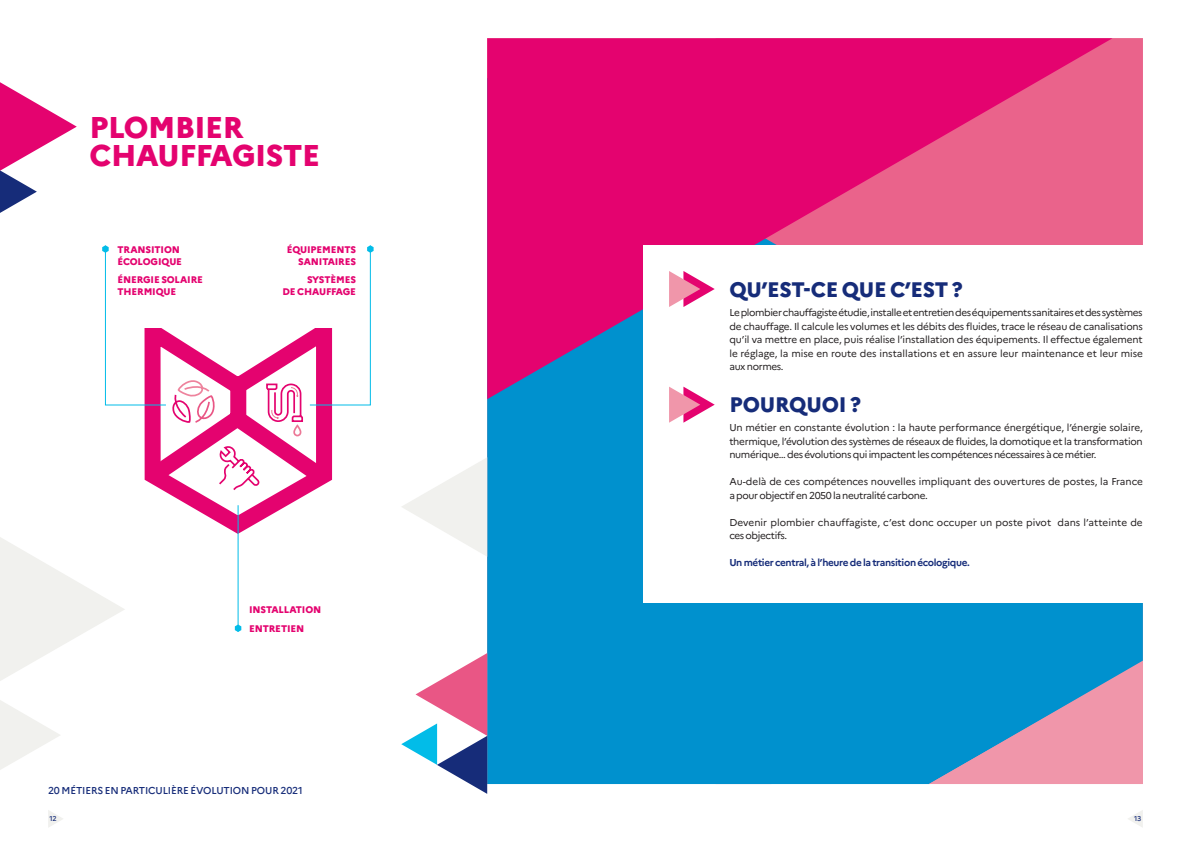
<style>
.page{position:relative;width:1191px;height:842px;background:#fff}
.page>*{position:absolute;margin:0;border:0;box-sizing:border-box;transform-origin:0 0}
.t1{font:800 30px/28.4px "Marianne";letter-spacing:-.015em;color:#e4036f}
.t2{font:800 21px "Marianne";letter-spacing:-.015em;color:#162c79}
.t3{font:10px/13.5px "Marianne";letter-spacing:-.005em;color:#231f20;text-align:justify}
.t4{font:700 10px "Marianne";letter-spacing:-.035em;color:#162c79}
.t5{font:500 10px "Marianne";letter-spacing:-.015em;color:#162c79}
.t6{font:800 9.6px/12px "Marianne";letter-spacing:-.015em;color:#e4036f}
.t7{font:500 7px "Marianne";color:#162c79}
</style>
<div class="page">
<div style="left:487px;top:78px;width:655px;height:706px;background:#0091ce"></div>
<svg style="left:487px;top:38px;width:625px;height:361px;background:#da207a"></svg>
<svg style="left:928px;top:662px;width:214px;height:122px;background:#7793bc"></svg>
<svg style="left:48px;top:810px;width:15px;height:17px"></svg>
<svg style="left:1128px;top:811px;width:14px;height:16px"></svg>
<svg style="left:401px;top:653px;width:86px;height:141px"></svg>
<svg style="left:179px;top:500px;width:118px;height:43px"></svg>
<hr style="left:238px;top:505px;width:1px;height:127px;background:#02bce8">
<svg style="left:235px;top:624px;width:6px;height:8px"></svg>
<svg style="left:102px;top:245px;width:271px;height:255px"></svg>
<div style="left:643px;top:245px;width:548px;height:358px;background:#fff"></div>
<svg style="left:669px;top:271px;width:45px;height:36px"></svg>
<svg style="left:669px;top:387px;width:45px;height:36px"></svg>
<svg style="left:402px;top:458px;width:85px;height:98px"></svg>
<svg style="left:0;top:82px;width:77px;height:131px"></svg>
<svg style="left:0;top:537px;width:125px;height:144px"></svg>
<svg style="left:0;top:700px;width:60px;height:70px"></svg>
<h1 class="t1" style="left:90px;top:113px;width:232px">PLOMBIER<br>CHAUFFAGISTE</h1>
<p class="t6" style="left:117px;top:243px;width:66px">TRANSITION<br>ÉCOLOGIQUE</p>
<p class="t6" style="left:117px;top:274px;width:87px">ÉNERGIE SOLAIRE<br>THERMIQUE</p>
<p class="t6" style="left:287px;top:243px;width:71px;text-align:right">ÉQUIPEMENTS<br>SANITAIRES</p>
<p class="t6" style="left:282px;top:274px;width:75px;text-align:right">SYSTÈMES<br>DE CHAUFFAGE</p>
<h2 class="t2" style="left:729px;top:277px;width:235px">QU’EST-CE QUE C’EST ?</h2>
<p class="t3" style="left:729px;top:306px;width:415px">Le plombier chauffagiste étudie, installe et entretien des équipements sanitaires et des systèmes de chauffage. Il calcule les volumes et les débits des fluides, trace le réseau de canalisations qu’il va mettre en place, puis réalise l’installation des équipements. Il effectue également le réglage, la mise en route des installations et en assure leur maintenance et leur mise aux normes.</p>
<h2 class="t2" style="left:729px;top:392px;width:133px">POURQUOI ?</h2>
<p class="t3" style="left:729px;top:421px;width:415px">Un métier en constante évolution : la haute performance énergétique, l’énergie solaire, thermique, l’évolution des systèmes de réseaux de fluides, la domotique et la transformation numérique… des évolutions qui impactent les compétences nécessaires à ce métier.</p>
<p class="t3" style="left:729px;top:475px;width:415px">Au-delà de ces compétences nouvelles impliquant des ouvertures de postes, la France a pour objectif en 2050 la neutralité carbone.</p>
<p class="t3" style="left:729px;top:515px;width:415px">Devenir plombier chauffagiste, c’est donc occuper un poste pivot dans l’atteinte de ces objectifs.</p>
<p class="t4" style="left:729px;top:556px;width:242px">Un métier central, à l’heure de la transition écologique.</p>
<p class="t6" style="left:249px;top:601px;width:74px;line-height:18.2px">INSTALLATION<br>ENTRETIEN</p>
<p class="t5" style="left:48px;top:784px;width:256px">20 MÉTIERS EN PARTICULIÈRE ÉVOLUTION POUR 2021</p>
<p class="t7" style="left:50px;top:815px;width:9px">12</p>
<p class="t7" style="left:1134px;top:815px;width:9px">13</p>
</div>
